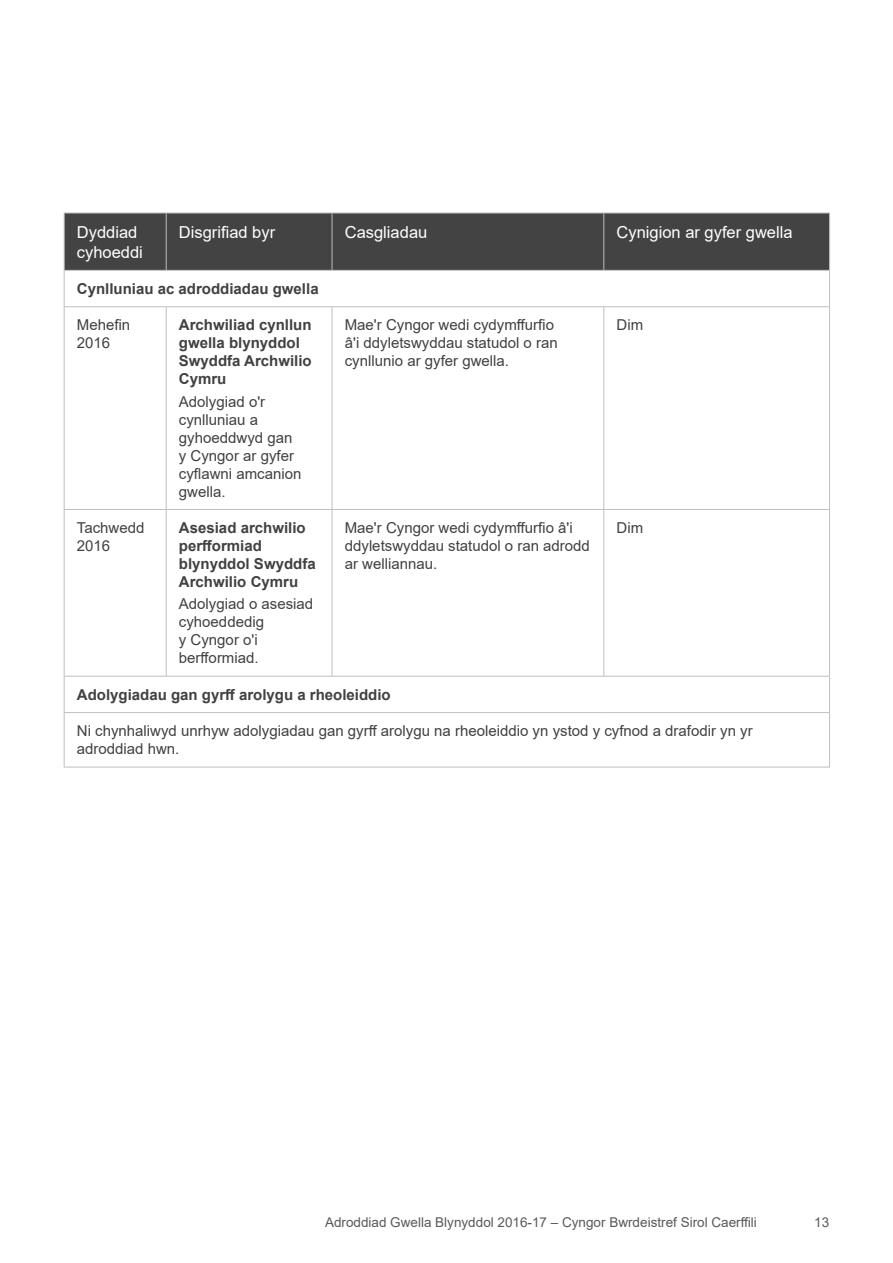
<style>
.page{position:relative;width:893px;height:1263px;background:#fff}
.page>*{position:absolute;margin:0;border:0;box-sizing:border-box;transform-origin:0 0}
.Table_header_text{font:16.5px/19.8px "Arial";color:#fff}
.Table_text{font:15px/18px "Arial";color:#414042}
.Table_text-2{font:700 15px/18px "Arial";color:#414042}
.t1{font:13.5px "Arial";color:#58595b}
</style>
<div class="page">
<div style="left:65px;top:214px;width:764px;height:56px;background:#434343"></div>
<svg style="left:65px;top:307px;width:764px;height:460px"></svg>
<hr style="left:64px;top:213px;width:102px;height:1px;background:#bcbec0">
<hr style="left:64px;top:213px;width:1px;height:57px;background:#bcbec0">
<hr style="left:166px;top:213px;width:166px;height:1px;background:#bcbec0">
<hr style="left:166px;top:213px;width:1px;height:57px;background:#bcbec0">
<hr style="left:332px;top:213px;width:272px;height:1px;background:#bcbec0">
<hr style="left:332px;top:213px;width:1px;height:57px;background:#bcbec0">
<hr style="left:604px;top:213px;width:226px;height:1px;background:#bcbec0">
<hr style="left:603px;top:213px;width:1px;height:57px;background:#bcbec0">
<hr style="left:829px;top:213px;width:1px;height:57px;background:#bcbec0">
<hr style="left:64px;top:270px;width:102px;height:1px;background:#bcbec0">
<hr style="left:64px;top:271px;width:1px;height:35px;background:#bcbec0">
<hr style="left:166px;top:270px;width:166px;height:1px;background:#bcbec0">
<hr style="left:332px;top:270px;width:272px;height:1px;background:#bcbec0">
<hr style="left:604px;top:270px;width:226px;height:1px;background:#bcbec0">
<hr style="left:829px;top:271px;width:1px;height:35px;background:#bcbec0">
<hr style="left:64px;top:306px;width:102px;height:1px;background:#bcbec0">
<hr style="left:64px;top:307px;width:1px;height:202px;background:#bcbec0">
<hr style="left:166px;top:306px;width:166px;height:1px;background:#bcbec0">
<hr style="left:166px;top:307px;width:1px;height:202px;background:#bcbec0">
<hr style="left:332px;top:306px;width:272px;height:1px;background:#bcbec0">
<hr style="left:332px;top:307px;width:1px;height:202px;background:#bcbec0">
<hr style="left:604px;top:306px;width:226px;height:1px;background:#bcbec0">
<hr style="left:603px;top:307px;width:1px;height:202px;background:#bcbec0">
<hr style="left:829px;top:307px;width:1px;height:202px;background:#bcbec0">
<hr style="left:64px;top:509px;width:102px;height:1px;background:#bcbec0">
<hr style="left:64px;top:510px;width:1px;height:166px;background:#bcbec0">
<hr style="left:166px;top:509px;width:166px;height:1px;background:#bcbec0">
<hr style="left:166px;top:510px;width:1px;height:166px;background:#bcbec0">
<hr style="left:332px;top:509px;width:272px;height:1px;background:#bcbec0">
<hr style="left:332px;top:510px;width:1px;height:166px;background:#bcbec0">
<hr style="left:604px;top:509px;width:226px;height:1px;background:#bcbec0">
<hr style="left:603px;top:510px;width:1px;height:166px;background:#bcbec0">
<hr style="left:829px;top:510px;width:1px;height:166px;background:#bcbec0">
<hr style="left:64px;top:676px;width:102px;height:1px;background:#bcbec0">
<hr style="left:64px;top:676px;width:1px;height:36px;background:#bcbec0">
<hr style="left:166px;top:676px;width:166px;height:1px;background:#bcbec0">
<hr style="left:332px;top:676px;width:272px;height:1px;background:#bcbec0">
<hr style="left:604px;top:676px;width:226px;height:1px;background:#bcbec0">
<hr style="left:829px;top:676px;width:1px;height:36px;background:#bcbec0">
<hr style="left:64px;top:712px;width:102px;height:1px;background:#bcbec0">
<hr style="left:64px;top:713px;width:1px;height:54px;background:#bcbec0">
<hr style="left:166px;top:712px;width:166px;height:1px;background:#bcbec0">
<hr style="left:332px;top:712px;width:272px;height:1px;background:#bcbec0">
<hr style="left:604px;top:712px;width:226px;height:1px;background:#bcbec0">
<hr style="left:829px;top:713px;width:1px;height:54px;background:#bcbec0">
<hr style="left:64px;top:767px;width:102px;height:1px;background:#bcbec0">
<hr style="left:166px;top:767px;width:166px;height:1px;background:#bcbec0">
<hr style="left:332px;top:767px;width:272px;height:1px;background:#bcbec0">
<hr style="left:604px;top:767px;width:226px;height:1px;background:#bcbec0">
<p class="Table_header_text" style="left:77px;top:222px;width:68px">Dyddiad cyhoeddi</p>
<p class="Table_header_text" style="left:179px;top:222px;width:98px">Disgrifiad byr</p>
<p class="Table_header_text" style="left:345px;top:222px;width:84px">Casgliadau</p>
<p class="Table_header_text" style="left:617px;top:222px;width:178px">Cynigion ar gyfer gwella</p>
<p class="Table_text-2" style="left:77px;top:280px;width:243px">Cynlluniau ac adroddiadau gwella</p>
<p class="Table_text" style="left:77px;top:316px;width:55px">Mehefin<br>2016</p>
<p class="Table_text-2" style="left:179px;top:316px;width:134px">Archwiliad cynllun gwella blynyddol<br>Swyddfa Archwilio<br>Cymru</p>
<p class="Table_text" style="left:179px;top:392px;width:124px">Adolygiad o'r cynlluniau a gyhoeddwyd gan y Cyngor ar gyfer cyflawni amcanion gwella.</p>
<p class="Table_text" style="left:345px;top:316px;width:214px">Mae'r Cyngor wedi cydymffurfio â'i ddyletswyddau statudol o ran cynllunio ar gyfer gwella.</p>
<p class="Table_text" style="left:617px;top:316px;width:28px">Dim</p>
<p class="Table_text" style="left:77px;top:519px;width:69px">Tachwedd<br>2016</p>
<p class="Table_text-2" style="left:179px;top:519px;width:138px">Asesiad archwilio perfformiad blynyddol Swyddfa<br>Archwilio Cymru</p>
<p class="Table_text" style="left:179px;top:595px;width:136px">Adolygiad o asesiad cyhoeddedig<br>y Cyngor o'i berfformiad.</p>
<p class="Table_text" style="left:345px;top:519px;width:247px">Mae'r Cyngor wedi cydymffurfio â'i ddyletswyddau statudol o ran adrodd ar welliannau.</p>
<p class="Table_text" style="left:617px;top:519px;width:28px">Dim</p>
<p class="Table_text-2" style="left:77px;top:686px;width:315px">Adolygiadau gan gyrff arolygu a rheoleiddio</p>
<p class="Table_text" style="left:77px;top:722px;width:677px">Ni chynhaliwyd unrhyw adolygiadau gan gyrff arolygu na rheoleiddio yn ystod y cyfnod a drafodir yn yr adroddiad hwn.</p>
<p class="t1" style="left:325px;top:1213px;width:433px">Adroddiad Gwella Blynyddol 2016-17 – Cyngor Bwrdeistref Sirol Caerffili</p>
<p class="t1" style="left:814px;top:1213px;width:17px">13</p>
</div>
